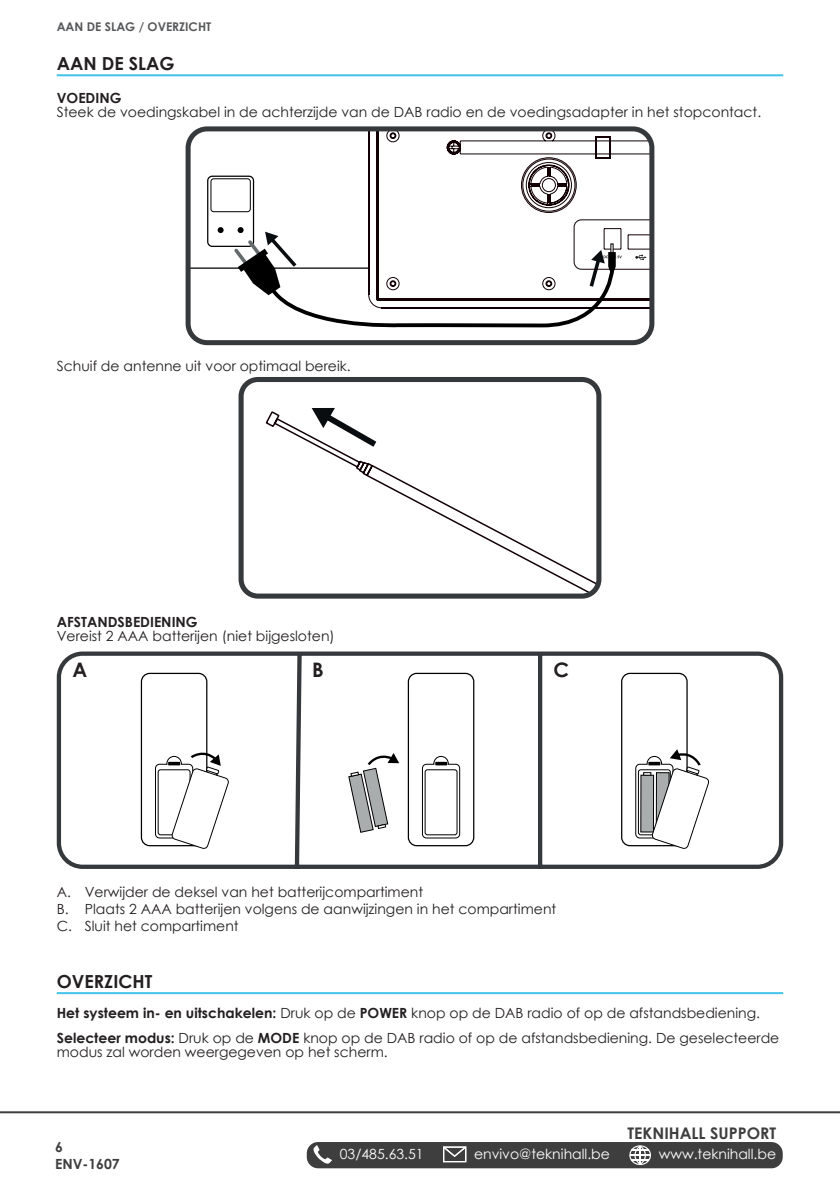
<style>
.page{position:relative;width:840px;height:1191px;background:#fff}
.page>*{position:absolute;margin:0;border:0;box-sizing:border-box;transform-origin:0 0}
.Brød_tabualtor{font:700 20px "Century Gothic";color:#231f20}
.Rubrik{font:700 18px "Century Gothic";color:#231f20}
.t1{font:700 16px "Century Gothic";color:#3e3e3f}
.Brødtekst{font:14px/14px "Century Gothic";color:#231f20}
.Brød_tabualtor-2{font:14px "Century Gothic";color:#231f20}
.t2{font:14px "Century Gothic";color:#fff}
.Underrubrik{font:700 14px "Century Gothic";color:#231f20}
.t3{font:700 14px "Century Gothic";color:#3e3e3f}
.Brødtekst-2{font:700 12px "Century Gothic";color:#57585a}
.s1{font-weight:700}
</style>
<div class="page">
<div style="left:306px;top:1142px;width:476px;height:26px;background:#3e3e3f;border-radius:11px"></div>
<svg style="left:313px;top:1145px;width:19px;height:19px"></svg>
<svg style="left:443px;top:1146px;width:23px;height:16px"></svg>
<svg style="left:629px;top:1145px;width:21px;height:20px"></svg>
<hr style="left:0;top:1111px;width:839px;height:2px;background:#3e3e3f">
<hr style="left:57px;top:74px;width:725px;height:2px;background:#42c2e8">
<svg style="left:368px;top:132px;width:280px;height:43px"></svg>
<div style="left:185px;top:126px;width:469px;height:219px;border:5px solid #36393c;border-radius:19px"></div>
<svg style="left:188px;top:175px;width:462px;height:154px"></svg>
<svg style="left:265px;top:411px;width:333px;height:184px"></svg>
<svg style="left:311px;top:408px;width:71px;height:44px"></svg>
<div style="left:238px;top:377px;width:363px;height:221px;border:5px solid #36393c;border-radius:17px"></div>
<svg style="left:56px;top:651px;width:728px;height:218px"></svg>
<div style="left:141px;top:673px;width:66px;height:173px;border:1px solid #000001;border-radius:8px"></div>
<div style="left:407px;top:673px;width:67px;height:173px;border:1px solid #000001;border-radius:8px"></div>
<svg style="left:348px;top:752px;width:51px;height:81px"></svg>
<svg style="left:155px;top:748px;width:74px;height:101px"></svg>
<div style="left:620px;top:673px;width:67px;height:173px;border:1px solid #000001;border-radius:8px"></div>
<svg style="left:421px;top:756px;width:39px;height:82px"></svg>
<svg style="left:634px;top:749px;width:74px;height:100px"></svg>
<hr style="left:57px;top:992px;width:725px;height:2px;background:#42c2e8">
<p class="Brødtekst-2" style="left:57px;top:18px;width:156px">AAN DE SLAG / OVERZICHT</p>
<p class="Rubrik" style="left:57px;top:50px;width:119px">AAN DE SLAG</p>
<p class="Underrubrik" style="left:57px;top:87px;width:66px">VOEDING</p>
<p class="Brødtekst" style="left:57px;top:105px;width:705px">Steek de voedingskabel in de achterzijde van de DAB radio en de voedingsadapter in het stopcontact.</p>
<p class="Brødtekst" style="left:57px;top:358px;width:295px">Schuif de antenne uit voor optimaal bereik.</p>
<p class="Underrubrik" style="left:57px;top:611px;width:142px">AFSTANDSBEDIENING</p>
<p class="Brødtekst" style="left:57px;top:628px;width:279px">Vereist 2 AAA batterijen (niet bijgesloten)</p>
<p class="Brød_tabualtor" style="left:72px;top:655px;width:16px">A</p>
<p class="Brød_tabualtor" style="left:312px;top:655px;width:13px">B</p>
<p class="Brød_tabualtor" style="left:553px;top:655px;width:17px">C</p>
<p class="Brød_tabualtor-2" style="left:57px;top:882px;width:368px">A. Verwijder de deksel van het batterijcompartiment</p>
<p class="Brød_tabualtor-2" style="left:57px;top:899px;width:501px">B. Plaats 2 AAA batterijen volgens de aanwijzingen in het compartiment</p>
<p class="Brød_tabualtor-2" style="left:57px;top:916px;width:183px">C. Sluit het compartiment</p>
<p class="Rubrik" style="left:57px;top:967px;width:97px">OVERZICHT</p>
<p class="Brødtekst" style="left:57px;top:1005px;width:704px"><span class="s1">Het systeem in- en uitschakelen:</span> Druk op de <span class="s1">POWER</span> knop op de DAB radio of op de afstandsbediening.</p>
<p class="Brødtekst" style="left:57px;top:1031px;width:723px"><span class="s1">Selecteer modus:</span> Druk op de <span class="s1">MODE</span> knop op de DAB radio of op de afstandsbediening. De geselecteerde modus zal worden weergegeven op het scherm.</p>
<p class="t3" style="left:55px;top:1136px;width:9px">6</p>
<p class="t3" style="left:55px;top:1153px;width:66px">ENV-1607</p>
<p class="t1" style="left:627px;top:1121px;width:150px">TEKNIHALL SUPPORT</p>
<p class="t2" style="left:339px;top:1144px;width:85px">03/485.63.51</p>
<p class="t2" style="left:474px;top:1144px;width:137px">envivo@teknihall.be</p>
<p class="t2" style="left:658px;top:1144px;width:119px">www.teknihall.be</p>
</div>
